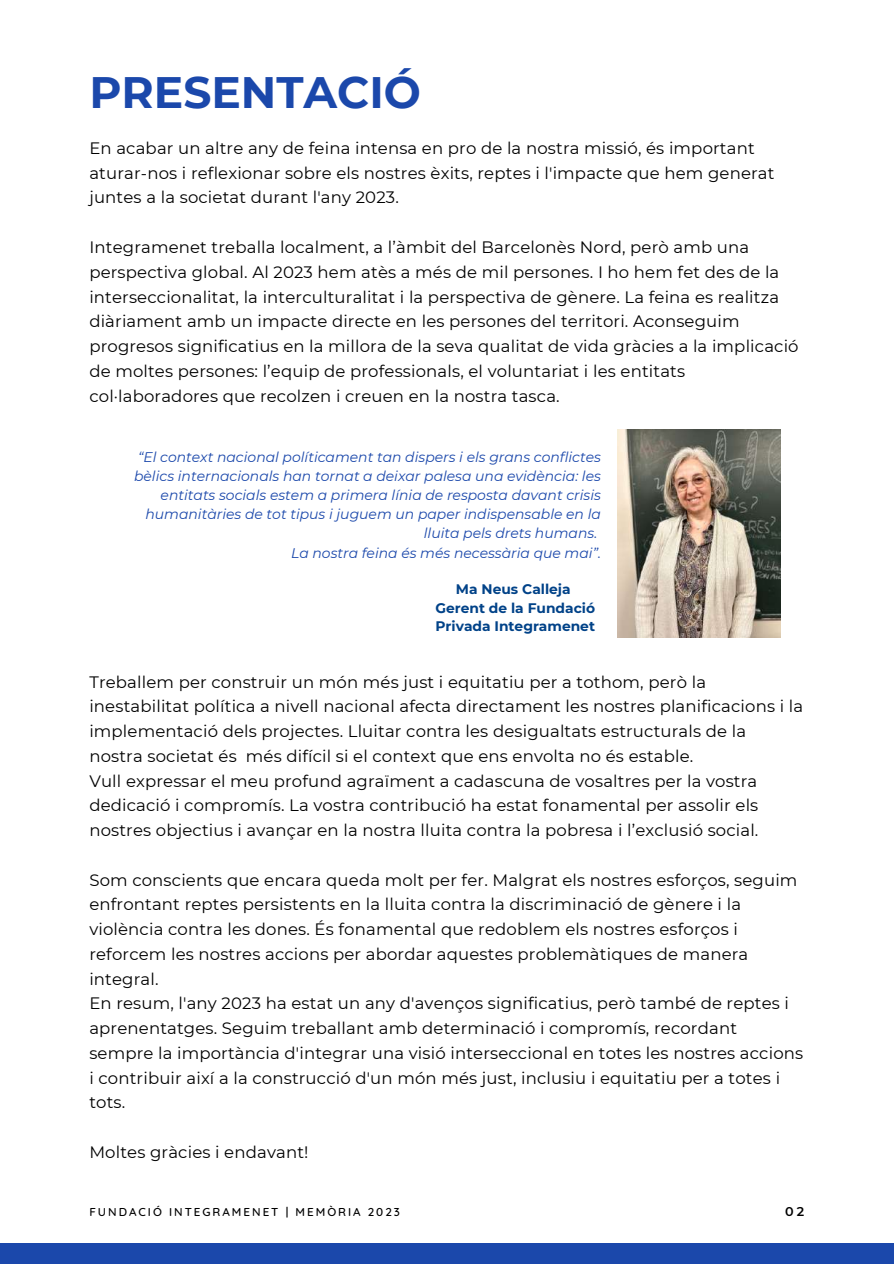
<style>
.page{position:relative;width:894px;height:1264px;background:#fff}
.page>*{position:absolute;margin:0;border:0;box-sizing:border-box;transform-origin:0 0}
.t1{font:700 43.95px "Montserrat";color:#1b48ab}
.t2{font:16.5px/24.8px "Montserrat";letter-spacing:.01em;color:#000}
.t3{font:italic 13.95px/19.2px "Montserrat";color:#1b48ab;text-align:right}
.t4{font:700 13.8px/18.9px "Montserrat";color:#014288;text-align:center}
.t5{font:600 12.75px "Montserrat";color:#000}
.t6{font:500 11.7px "Quicksand";letter-spacing:.17em;color:#000}
</style>
<div class="page">
<div style="left:0;top:1243px;width:893px;height:20px;background:#1b48ab"></div>
<img style="left:617px;top:430px;width:162px;height:208px">
<h1 class="t1" style="left:89px;top:66px;width:333px">PRESENTACIÓ</h1>
<p class="t2" style="left:89px;top:136px;width:686px">En acabar un altre any de feina intensa en pro de la nostra missió, és important aturar-nos i reflexionar sobre els nostres èxits, reptes i l'impacte que hem generat juntes a la societat durant l'any 2023.</p>
<p class="t2" style="left:89px;top:235px;width:710px">Integramenet treballa localment, a l’àmbit del Barcelonès Nord, però amb una perspectiva global. Al 2023 hem atès a més de mil persones. I ho hem fet des de la interseccionalitat, la interculturalitat i la perspectiva de gènere. La feina es realitza diàriament amb un impacte directe en les persones del territori. Aconseguim progresos significatius en la millora de la seva qualitat de vida gràcies a la implicació de moltes persones: l’equip de professionals, el voluntariat i les entitats col·laboradores que recolzen i creuen en la nostra tasca.</p>
<p class="t3" style="left:134px;top:447px;width:468px">“El context nacional políticament tan dispers i els grans conflictes bèlics internacionals han tornat a deixar palesa una evidència: les entitats socials estem a primera línia de resposta davant crisis humanitàries de tot tipus i juguem un paper indispensable en la lluita pels drets humans.<br>La nostra feina és més necessària que mai”.</p>
<p class="t4" style="left:435px;top:579px;width:161px">Ma Neus Calleja<br>Gerent de la Fundació<br>Privada Integramenet</p>
<p class="t2" style="left:89px;top:669px;width:715px">Treballem per construir un món més just i equitatiu per a tothom, però la inestabilitat política a nivell nacional afecta directament les nostres planificacions i la implementació dels projectes. Lluitar contra les desigualtats estructurals de la nostra societat és més difícil si el context que ens envolta no és estable.<br>Vull expressar el meu profund agraïment a cadascuna de vosaltres per la vostra dedicació i compromís. La vostra contribució ha estat fonamental per assolir els nostres objectius i avançar en la nostra lluita contra la pobresa i l’exclusió social.</p>
<p class="t2" style="left:89px;top:867px;width:715px">Som conscients que encara queda molt per fer. Malgrat els nostres esforços, seguim enfrontant reptes persistents en la lluita contra la discriminació de gènere i la violència contra les dones. És fonamental que redoblem els nostres esforços i reforcem les nostres accions per abordar aquestes problemàtiques de manera integral.<br>En resum, l'any 2023 ha estat un any d'avenços significatius, però també de reptes i aprenentatges. Seguim treballant amb determinació i compromís, recordant sempre la importància d'integrar una visió interseccional en totes les nostres accions i contribuir així a la construcció d'un món més just, inclusiu i equitatiu per a totes i tots.</p>
<p class="t2" style="left:89px;top:1139px;width:220px">Moltes gràcies i endavant!</p>
<p class="t6" style="left:89px;top:1204px;width:312px">FUNDACIÓ INTEGRAMENET | MEMÒRIA 2023</p>
<p class="t5" style="left:785px;top:1203px;width:21px">02</p>
</div>
